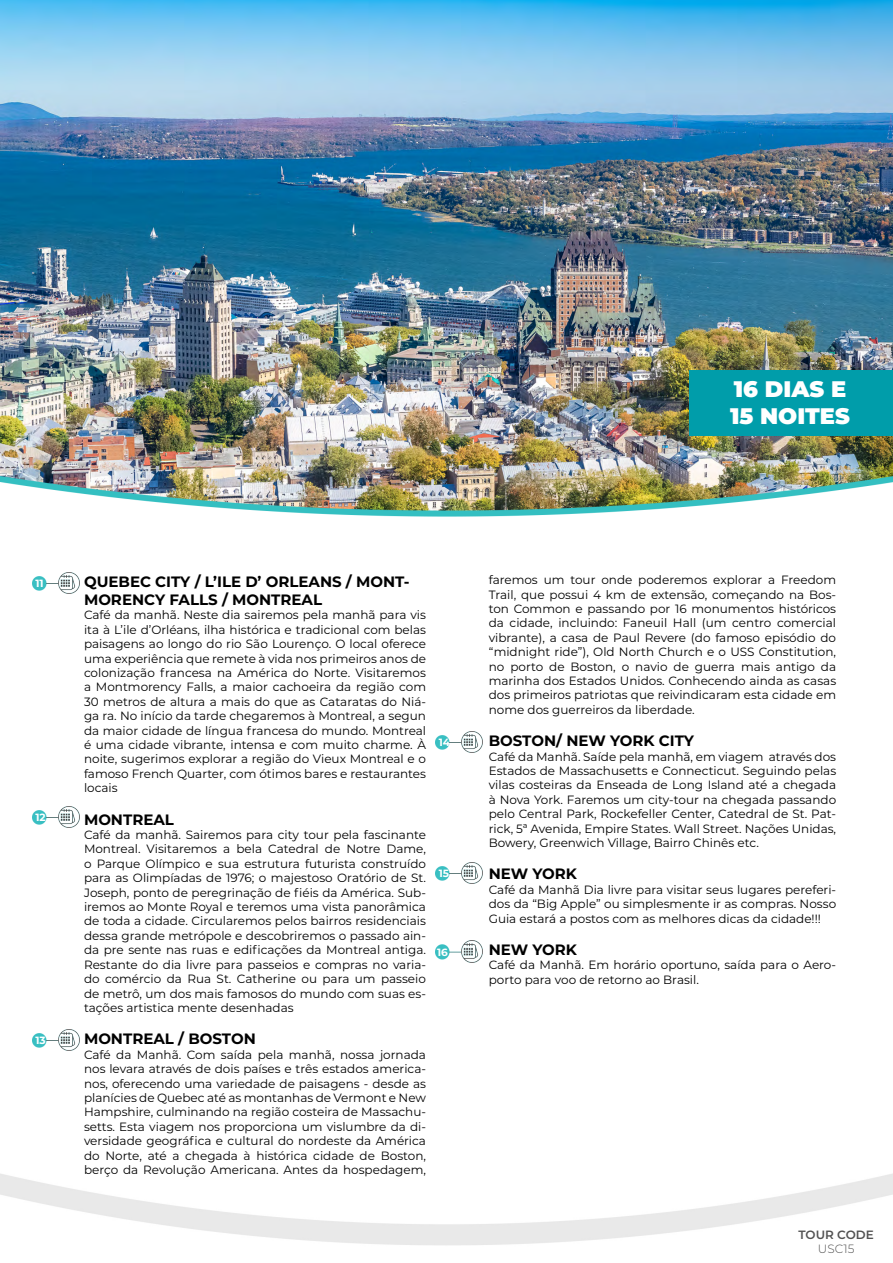
<style>
.page{position:relative;width:893px;height:1263px;background:#fff}
.page>*{position:absolute;margin:0;border:0;box-sizing:border-box;transform-origin:0 0}
.t1{font:900 22.5px/27px "Montserrat";color:#fff}
.t2{font:700 15px/18px "Montserrat";color:#000}
.t3{font:12px/14.4px "Montserrat";color:#000;text-align:justify}
.t4{font:600 12px "Montserrat";color:#525252}
.t5{font:300 12px "Montserrat";color:#525252}
.t6{font:700 10.5px "Montserrat";color:#fff}
</style>
<div class="page">
<img style="left:1px;top:0;width:892px;height:476px">
<img style="left:1px;top:476px;width:892px;height:7px">
<img style="left:6px;top:483px;width:882px;height:111px">
<div style="left:689px;top:371px;width:204px;height:65px;background:#009daa"></div>
<img style="left:33px;top:572px;width:46px;height:21px">
<img style="left:33px;top:807px;width:46px;height:21px">
<img style="left:33px;top:1029px;width:46px;height:22px">
<img style="left:436px;top:941px;width:46px;height:21px">
<img style="left:436px;top:732px;width:46px;height:21px">
<img style="left:436px;top:862px;width:46px;height:21px">
<h1 class="t1" style="left:730px;top:374px;width:121px">16 DIAS E<br>15 NOITES</h1>
<p class="t6" style="left:35px;top:576px;width:10px">11</p>
<p class="t6" style="left:35px;top:810px;width:12px">12</p>
<p class="t6" style="left:35px;top:1033px;width:12px">13</p>
<p class="t2" style="left:84px;top:572px;width:327px">QUEBEC CITY / L’ILE D’ ORLEANS / MONT-<br>MORENCY FALLS / MONTREAL</p>
<p class="t3" style="left:84px;top:607px;width:344px">Café da manhã. Neste dia sairemos pela manhã para vis ita à L’ile d’Orléans, ilha histórica e tradicional com belas paisagens ao longo do rio São Lourenço. O local oferece uma experiência que remete à vida nos primeiros anos de colonização francesa na América do Norte. Visitaremos a Montmorency Falls, a maior cachoeira da região com 30 metros de altura a mais do que as Cataratas do Niá&shy;ga ra. No início da tarde chegaremos à Montreal, a segun da maior cidade de língua francesa do mundo. Montreal é uma cidade vibrante, intensa e com muito charme. À noite, sugerimos explorar a região do Vieux Montreal e o famoso French Quarter, com ótimos bares e restaurantes locais</p>
<p class="t2" style="left:84px;top:810px;width:92px">MONTREAL</p>
<p class="t3" style="left:84px;top:827px;width:344px">Café da manhã. Sairemos para city tour pela fascinante Montreal. Visitaremos a bela Catedral de Notre Dame, o Parque Olímpico e sua estrutura futurista construído para as Olimpíadas de 1976; o majestoso Oratório de St.<br>Joseph, ponto de peregrinação de fiéis da América. Sub&shy;iremos ao Monte Royal e teremos uma vista panorâmica de toda a cidade. Circularemos pelos bairros residenciais dessa grande metrópole e descobriremos o passado ain&shy;da pre sente nas ruas e edificações da Montreal antiga.<br>Restante do dia livre para passeios e compras no varia&shy;do comércio da Rua St. Catherine ou para um passeio de metrô, um dos mais famosos do mundo com suas es&shy;tações artistica mente desenhadas</p>
<p class="t2" style="left:84px;top:1029px;width:173px">MONTREAL / BOSTON</p>
<p class="t3" style="left:84px;top:1047px;width:344px">Café da Manhã. Com saída pela manhã, nossa jornada nos levara através de dois países e três estados america&shy;nos, oferecendo uma variedade de paisagens - desde as planícies de Quebec até as montanhas de Vermont e New Hampshire, culminando na região costeira de Massachu&shy;setts. Esta viagem nos proporciona um vislumbre da di&shy;versidade geográfica e cultural do nordeste da América do Norte, até a chegada à histórica cidade de Boston, berço da Revolução Americana. Antes da hospedagem,</p>
<p class="t6" style="left:439px;top:735px;width:13px">14</p>
<p class="t6" style="left:439px;top:866px;width:12px">15</p>
<p class="t6" style="left:437px;top:944px;width:12px">16</p>
<p class="t3" style="left:489px;top:572px;width:349px">faremos um tour onde poderemos explorar a Freedom Trail, que possui 4 km de extensão, começando na Bos&shy;ton Common e passando por 16 monumentos históricos da cidade, incluindo: Faneuil Hall (um centro comercial vibrante), a casa de Paul Revere (do famoso episódio do “midnight ride”), Old North Church e o USS Constitution, no porto de Boston, o navio de guerra mais antigo da marinha dos Estados Unidos. Conhecendo ainda as casas dos primeiros patriotas que reivindicaram esta cidade em nome dos guerreiros da liberdade.</p>
<p class="t2" style="left:489px;top:731px;width:207px">BOSTON/ NEW YORK CITY</p>
<p class="t3" style="left:489px;top:749px;width:349px">Café da Manhã. Saíde pela manhã, em viagem através dos Estados de Massachusetts e Connecticut. Seguindo pelas vilas costeiras da Enseada de Long Island até a chegada à Nova York. Faremos um city-tour na chegada passando pelo Central Park, Rockefeller Center, Catedral de St. Pat&shy;rick, 5ª Avenida, Empire States. Wall Street. Nações Unidas, Bowery, Greenwich Village, Bairro Chinês etc.</p>
<p class="t2" style="left:489px;top:864px;width:90px">NEW YORK</p>
<p class="t3" style="left:489px;top:882px;width:349px">Café da Manhã Dia livre para visitar seus lugares pereferi&shy;dos da “Big Apple” ou simplesmente ir as compras. Nosso Guia estará a postos com as melhores dicas da cidade!!!</p>
<p class="t2" style="left:489px;top:940px;width:90px">NEW YORK</p>
<p class="t3" style="left:489px;top:957px;width:349px">Café da Manhã. Em horário oportuno, saída para o Aero&shy;porto para voo de retorno ao Brasil.</p>
<p class="t4" style="left:798px;top:1226px;width:77px">TOUR CODE</p>
<p class="t5" style="left:818px;top:1240px;width:38px">USC15</p>
</div>
